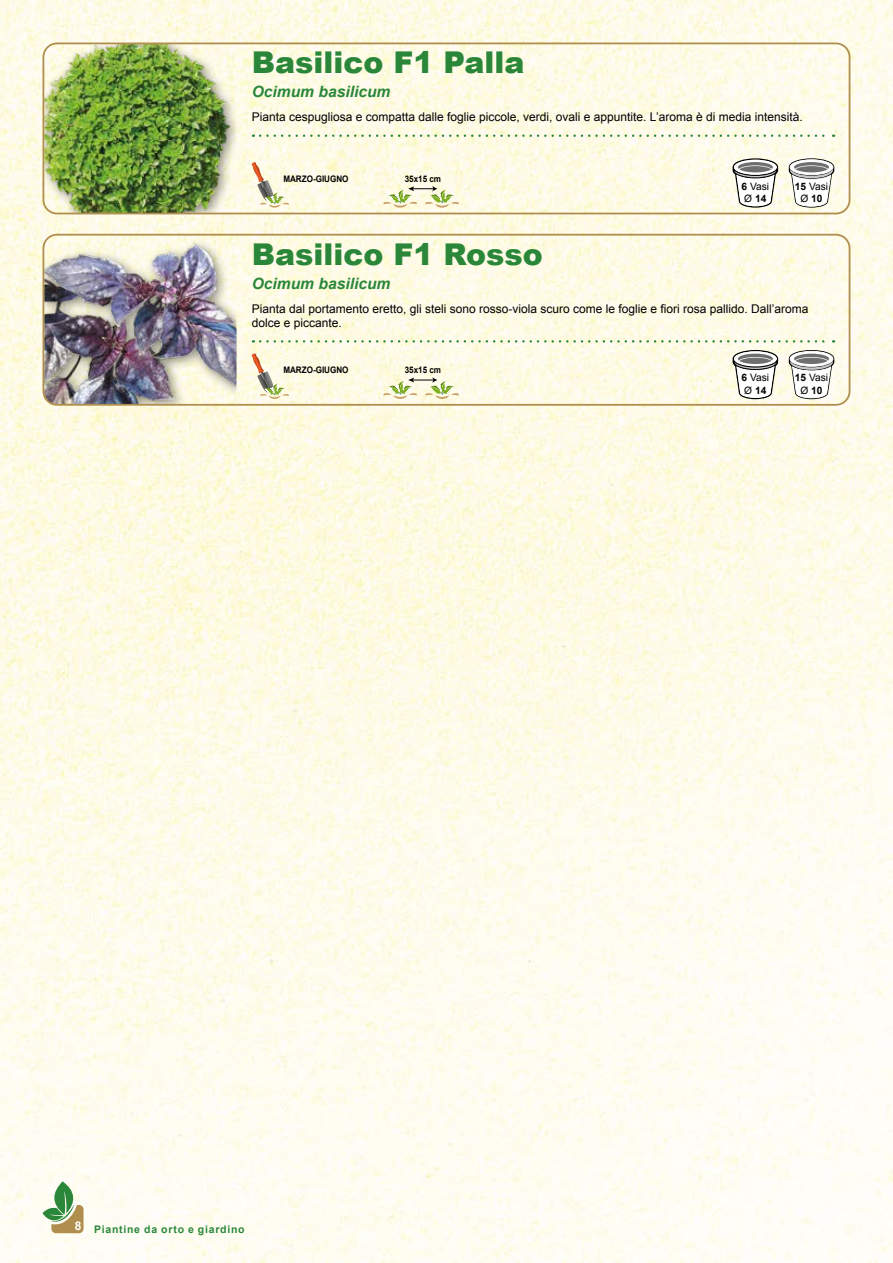
<style>
.page{position:relative;width:893px;height:1263px;background:#fff}
.page>*{position:absolute;margin:0;border:0;box-sizing:border-box;transform-origin:0 0}
.t1{font:900 30px "Arial";color:#2a8739}
.t2{font:italic 700 15.6px "Arial";color:#2a8739}
.t3{font:12px/14.4px "Arial";color:#000}
.t4{font:700 10.5px "Arial";letter-spacing:.07em;color:#2a8739}
.t5{font:10.2px/12.8px "Arial";color:#000}
.t6{font:700 9px "Arial";color:#000;scale:.9 1}
.s1{font-weight:700}
</style>
<div class="page">
<img style="left:0;top:0;width:893px;height:1263px">
<svg style="left:43px;top:1181px;width:41px;height:52px"></svg>
<div style="left:44px;top:43px;width:192px;height:170px;background:#000;opacity:.45"></div>
<img style="left:44px;top:43px;width:187px;height:170px">
<div style="left:43px;top:43px;width:807px;height:171px;border:2px solid #b08e4e;border-radius:14px"></div>
<svg style="left:260px;top:134px;width:574px;height:3px;background:#d3e3c3"></svg>
<svg style="left:251px;top:162px;width:38px;height:46px;background:#e5ddc4"></svg>
<svg style="left:384px;top:186px;width:75px;height:22px;background:#e2e3bf"></svg>
<img style="left:44px;top:235px;width:192px;height:170px">
<div style="left:43px;top:234px;width:807px;height:172px;border:2px solid #b08e4e;border-radius:14px"></div>
<svg style="left:260px;top:340px;width:574px;height:3px;background:#d3e3c2"></svg>
<svg style="left:251px;top:354px;width:38px;height:45px;background:#e5dcc2"></svg>
<svg style="left:384px;top:377px;width:75px;height:22px;background:#e2e4c0"></svg>
<svg style="left:733px;top:350px;width:45px;height:49px"></svg>
<div style="left:739px;top:358px;width:32px;height:6px;background:#706f6f;border-radius:50%"></div>
<svg style="left:733px;top:158px;width:45px;height:50px"></svg>
<div style="left:739px;top:166px;width:32px;height:6px;background:#706f6f;border-radius:50%"></div>
<svg style="left:789px;top:158px;width:45px;height:50px"></svg>
<svg style="left:795px;top:166px;width:33px;height:6px"></svg>
<svg style="left:789px;top:350px;width:45px;height:49px"></svg>
<svg style="left:795px;top:358px;width:33px;height:6px"></svg>
<h1 class="t1" style="left:252px;top:41px;width:274px">Basilico F1 Palla</h1>
<h2 class="t2" style="left:252px;top:82px;width:140px">Ocimum basilicum</h2>
<p class="t3" style="left:252px;top:110px;width:552px">Pianta cespugliosa e compatta dalle foglie piccole, verdi, ovali e appuntite. L’aroma è di media intensità.</p>
<p class="t6" style="left:283px;top:173px;width:74px">MARZO-GIUGNO</p>
<p class="t6" style="left:405px;top:173px;width:42px">35x15 cm</p>
<p class="t5" style="left:742px;top:180px;width:29px"><span class="s1">6</span> Vasi<br>Ø <span class="s1">14</span></p>
<p class="t5" style="left:795px;top:180px;width:35px;text-align:center"><span class="s1">15</span> Vasi<br>Ø <span class="s1">10</span></p>
<h1 class="t1" style="left:252px;top:232px;width:292px">Basilico F1 Rosso</h1>
<h2 class="t2" style="left:252px;top:273px;width:140px">Ocimum basilicum</h2>
<p class="t3" style="left:252px;top:301px;width:558px">Pianta dal portamento eretto, gli steli sono rosso-viola scuro come le foglie e fiori rosa pallido. Dall’aroma dolce e piccante.</p>
<p class="t6" style="left:283px;top:364px;width:74px">MARZO-GIUGNO</p>
<p class="t6" style="left:405px;top:364px;width:42px">35x15 cm</p>
<p class="t5" style="left:742px;top:371px;width:29px"><span class="s1">6</span> Vasi<br>Ø <span class="s1">14</span></p>
<p class="t5" style="left:795px;top:371px;width:35px;text-align:center"><span class="s1">15</span> Vasi<br>Ø <span class="s1">10</span></p>
<p class="t4" style="left:75px;top:1222px;width:171px"><sup>8</sup> Piantine da orto e giardino</p>
</div>
